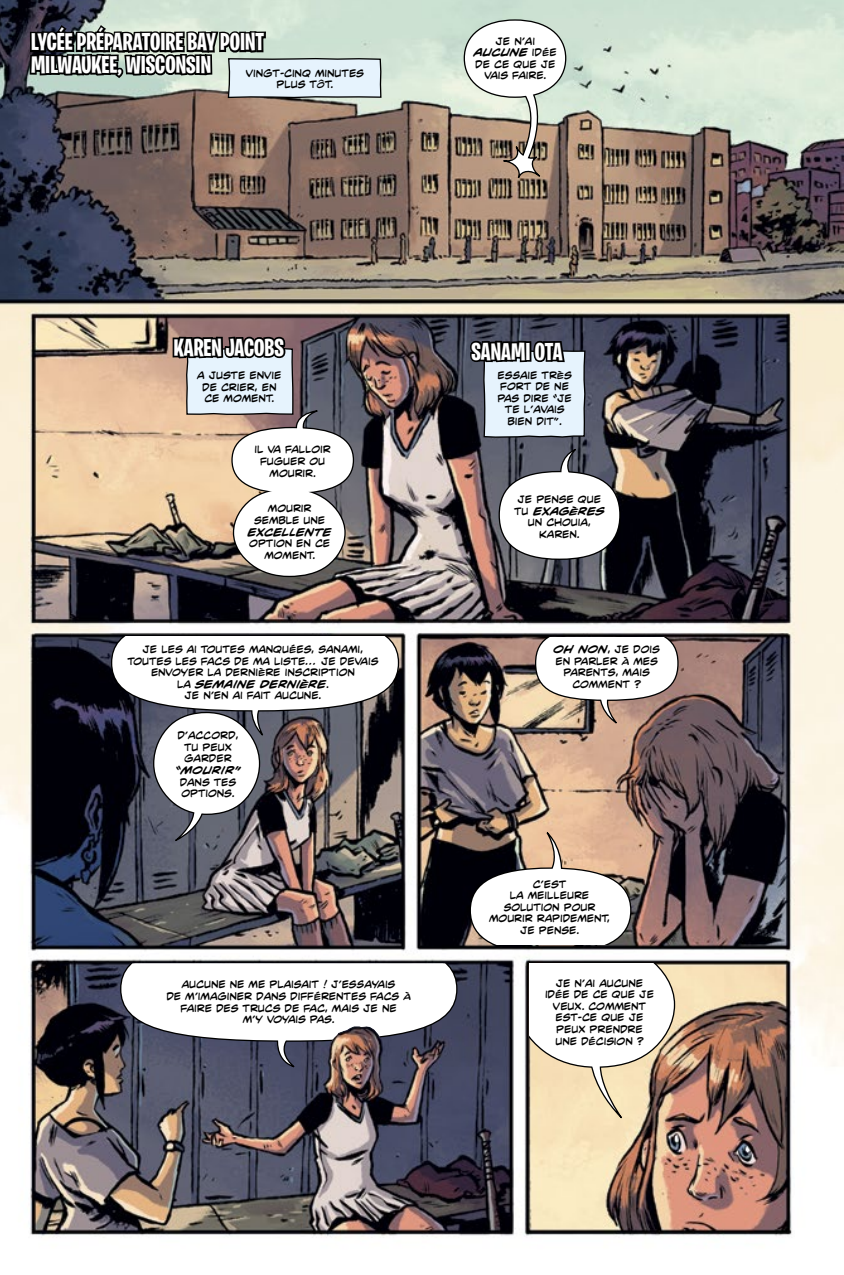
<style>
.page{position:relative;width:844px;height:1275px;background:#fff}
.page>*{position:absolute;margin:0;border:0;box-sizing:border-box;transform-origin:0 0}
.t1{font:700 24.5px/22.8px "Burbank Big Condensed";color:#fff}
.t2{font:9.62px/11.5px "CC Mild Mannered";color:#000;text-align:center}
.t3{font:italic 700 9.62px "CC Mild Mannered";color:#000}
.s1{font-weight:700;font-style:italic}
</style>
<div class="page">
<img style="left:0;top:0;width:843px;height:1236px">
<div style="left:463px;top:19px;width:103px;height:79px;border:3px solid #000;border-radius:50%"></div>
<svg style="left:502px;top:88px;width:46px;height:92px;background:#ada394"></svg>
<svg style="left:120px;top:963px;width:337px;height:105px"></svg>
<div style="left:465px;top:21px;width:100px;height:76px;background:#fff;border-radius:50%"></div>
<svg style="left:529px;top:963px;width:147px;height:158px"></svg>
<div style="left:529px;top:963px;width:12px;height:8px;background:#fff"></div>
<img style="left:28px;top:0;width:371px;height:843px">
<img style="left:468px;top:302px;width:210px;height:643px">
<h1 class="t1" style="left:31px;top:31px;width:234px">LYCÉE PRÉPARATOIRE BAY POINT<br>MILWAUKEE, WISCONSIN</h1>
<p class="t2" style="left:246px;top:68px;width:120px">VINGT-CINQ MINUTES<br>PLUS TÔT.</p>
<p class="t2" style="left:474px;top:35px;width:84px">JE N’AI<br><span class="s1">AUCUNE</span> IDÉE<br>DE CE QUE JE<br>VAIS FAIRE.</p>
<h1 class="t1" style="left:174px;top:336px;width:112px">KAREN JACOBS</h1>
<h1 class="t1" style="left:471px;top:340px;width:92px">SANAMI OTA</h1>
<p class="t2" style="left:197px;top:370px;width:86px">A JUSTE ENVIE<br>DE CRIER, EN<br>CE MOMENT.</p>
<p class="t2" style="left:497px;top:370px;width:76px">ESSAIE TRÈS<br>FORT DE NE<br>PAS DIRE “JE<br>TE L’AVAIS<br>BIEN DIT”.</p>
<p class="t2" style="left:254px;top:444px;width:78px">IL VA FALLOIR<br>FUGUER OU<br>MOURIR.</p>
<p class="t2" style="left:254px;top:503px;width:72px">MOURIR<br>SEMBLE UNE</p>
<p class="t3" style="left:248px;top:527px;width:85px">EXCELLENTE</p>
<p class="t2" style="left:249px;top:538px;width:82px">OPTION EN CE<br>MOMENT.</p>
<p class="t2" style="left:127px;top:644px;width:252px">JE LES AI TOUTES MANQUÉES, SANAMI,<br>TOUTES LES FACS DE MA LISTE… JE DEVAIS<br>ENVOYER LA DERNIÈRE INSCRIPTION<br>LA <span class="s1">SEMAINE DERNIÈRE</span>.<br>JE N’EN AI FAIT AUCUNE.</p>
<p class="t2" style="left:177px;top:730px;width:63px">D’ACCORD,<br>TU PEUX<br>GARDER</p>
<p class="t3" style="left:175px;top:765px;width:67px">“MOURIR”</p>
<p class="t2" style="left:180px;top:776px;width:58px;text-align:left">DANS TES<br>OPTIONS.</p>
<p class="t2" style="left:514px;top:494px;width:92px">JE PENSE QUE<br>TU <span class="s1">EXAGÈRES<br></span>UN CHOUIA,<br>KAREN.</p>
<p class="t2" style="left:553px;top:644px;width:108px"><span class="s1">OH NON</span>, JE DOIS<br>EN PARLER À MES<br>PARENTS, MAIS<br>COMMENT ?</p>
<p class="t2" style="left:489px;top:879px;width:122px">C’EST<br>LA MEILLEURE<br>SOLUTION POUR<br>MOURIR RAPIDEMENT,<br>JE PENSE.</p>
<p class="t2" style="left:166px;top:979px;width:246px">AUCUNE NE ME PLAISAIT ! J’ESSAYAIS<br>DE M’IMAGINER DANS DIFFÉRENTES FACS À<br>FAIRE DES TRUCS DE FAC, MAIS JE NE<br>M’Y VOYAIS PAS.</p>
<p class="t2" style="left:545px;top:978px;width:110px">JE N’AI AUCUNE<br>IDÉE DE CE QUE JE<br>VEUX. COMMENT<br>EST-CE QUE JE<br>PEUX PRENDRE<br>UNE DÉCISION ?</p>
</div>
